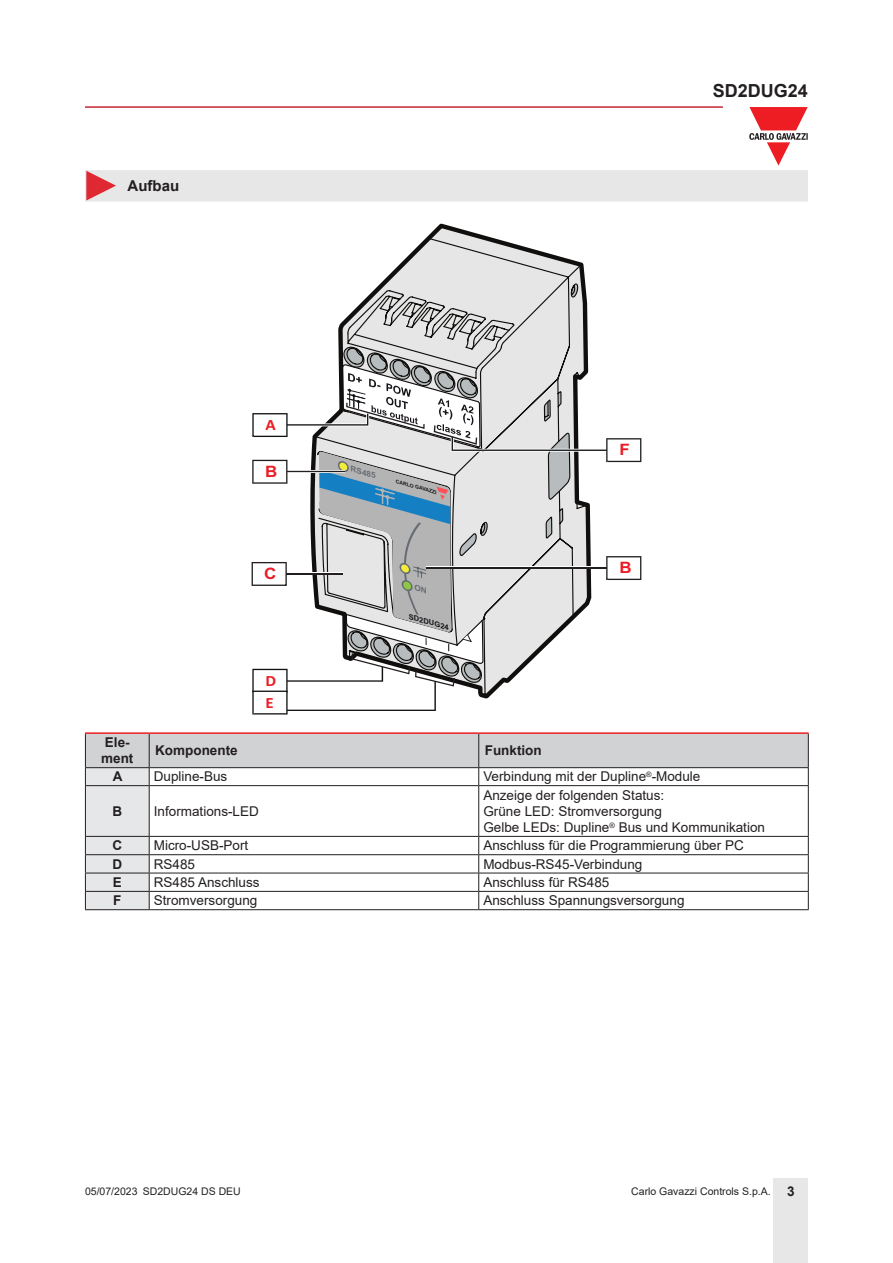
<style>
.page{position:relative;width:893px;height:1263px;background:#fff}
.page>*{position:absolute;margin:0;border:0;box-sizing:border-box;transform-origin:0 0}
.t1{font:700 18px "Arial";color:#231f20}
.t2{font:700 15.75px "Arial";color:#ea1d26;scale:1.08 1}
.t3{font:700 15.75px "Calibri";color:#eb1d25;scale:1.08 1}
.Titolo03{font:700 15px "Arial";color:#231f20}
.TestoTabellaSx{font:13.5px "Arial";color:#231f20}
.TitoloTabellaSx{font:700 13.5px "Arial";color:#231f20}
.TitoloTabellaFndGCen{font:700 13.5px/16.2px "Arial";color:#231f20}
.TestoTabellaFndGCen{font:700 13.5px "Arial";color:#231f20}
.t4{font:10.5px "Arial";color:#231f20}
.t5{font:italic 700 7.8px "Arial";color:#676c72;scale:1.11 1}
.t6{font:italic 700 7.05px "Arial";color:#18151a;scale:1.11 1}
.t7{font:italic 700 4.95px "Arial";color:#18151a;scale:1.07 1}
.s1{font-weight:700;font-size:13.5px}
</style>
<div class="page">
<hr style="left:85px;top:106px;width:638px;height:2px;background:#c42633">
<div style="left:774px;top:1178px;width:34px;height:85px;background:#e7e7e8"></div>
<svg style="left:85px;top:107px;width:723px;height:95px"></svg>
<svg style="left:380px;top:224px;width:206px;height:60px"></svg>
<hr style="left:85px;top:732px;width:64px;height:2px;background:#ee1d23">
<hr style="left:149px;top:732px;width:330px;height:2px;background:#ee1d23">
<hr style="left:479px;top:732px;width:330px;height:2px;background:#ee1d23">
<svg style="left:85px;top:733px;width:724px;height:176px"></svg>
<hr style="left:85px;top:909px;width:64px;height:1px;background:#231f20">
<hr style="left:149px;top:909px;width:330px;height:1px;background:#231f20">
<hr style="left:479px;top:909px;width:330px;height:1px;background:#231f20">
<svg style="left:252px;top:284px;width:389px;height:430px"></svg>
<p class="Titolo03" style="left:128px;top:175px;width:53px">Aufbau</p>
<p class="t3" style="left:265px;top:414px;width:11px">A</p>
<p class="t2" style="left:265px;top:460px;width:13px">B</p>
<p class="t2" style="left:264px;top:562px;width:13px">C</p>
<p class="t3" style="left:265px;top:669px;width:11px">D</p>
<p class="t3" style="left:265px;top:691px;width:9px">E</p>
<p class="t5" style="left:353px;top:463px;width:25px;rotate:16deg">RS485</p>
<p class="t7" style="left:397px;top:478px;width:41px;rotate:16deg">CARLO GAVAZZI</p>
<p class="t6" style="left:411px;top:611px;width:39px;rotate:16deg">SD2DUG24</p>
<h1 class="t1" style="left:713px;top:78px;width:97px">SD2DUG24</h1>
<p class="t2" style="left:619px;top:439px;width:11px">F</p>
<p class="t2" style="left:619px;top:557px;width:13px">B</p>
<p class="TitoloTabellaFndGCen" style="left:101px;top:734px;width:34px">Ele&shy;ment</p>
<p class="TitoloTabellaSx" style="left:155px;top:741px;width:84px">Komponente</p>
<p class="TitoloTabellaSx" style="left:485px;top:741px;width:58px">Funktion</p>
<p class="TestoTabellaFndGCen" style="left:113px;top:767px;width:11px">A</p>
<p class="TestoTabellaSx" style="left:154px;top:767px;width:75px">Dupline-Bus</p>
<p class="TestoTabellaSx" style="left:483px;top:767px;width:219px">Verbindung mit der Dupline<sup>®</sup>-Module</p>
<p class="TestoTabellaFndGCen" style="left:112px;top:802px;width:11px">B</p>
<p class="TestoTabellaSx" style="left:154px;top:802px;width:107px">Informations-LED</p>
<p class="TestoTabellaSx" style="left:483px;top:786px;width:182px">Anzeige der folgenden Status:</p>
<p class="TestoTabellaSx" style="left:483px;top:802px;width:180px">Grüne LED: Stromversorgung</p>
<p class="TestoTabellaSx" style="left:483px;top:818px;width:283px">Gelbe LEDs: Dupline<sup>®</sup> Bus und Kommunikation</p>
<p class="TestoTabellaFndGCen" style="left:112px;top:836px;width:11px">C</p>
<p class="TestoTabellaSx" style="left:154px;top:836px;width:96px">Micro-USB-Port</p>
<p class="TestoTabellaSx" style="left:483px;top:836px;width:262px">Anschluss für die Programmierung über PC</p>
<p class="TestoTabellaFndGCen" style="left:112px;top:854px;width:11px">D</p>
<p class="TestoTabellaSx" style="left:154px;top:855px;width:43px">RS485</p>
<p class="TestoTabellaSx" style="left:483px;top:855px;width:161px">Modbus-RS45-Verbindung</p>
<p class="TestoTabellaFndGCen" style="left:113px;top:873px;width:11px">E</p>
<p class="TestoTabellaSx" style="left:154px;top:873px;width:107px">RS485 Anschluss</p>
<p class="TestoTabellaSx" style="left:483px;top:873px;width:128px">Anschluss für RS485</p>
<p class="TestoTabellaFndGCen" style="left:113px;top:891px;width:10px">F</p>
<p class="TestoTabellaSx" style="left:154px;top:891px;width:105px">Stromversorgung</p>
<p class="TestoTabellaSx" style="left:483px;top:891px;width:203px">Anschluss Spannungsversorgung</p>
<p class="t4" style="left:85px;top:1183px;width:157px">05/07/2023 SD2DUG24 DS DEU</p>
<p class="t4" style="left:631px;top:1183px;width:165px">Carlo Gavazzi Controls S.p.A. <span class="s1">3</span></p>
</div>
